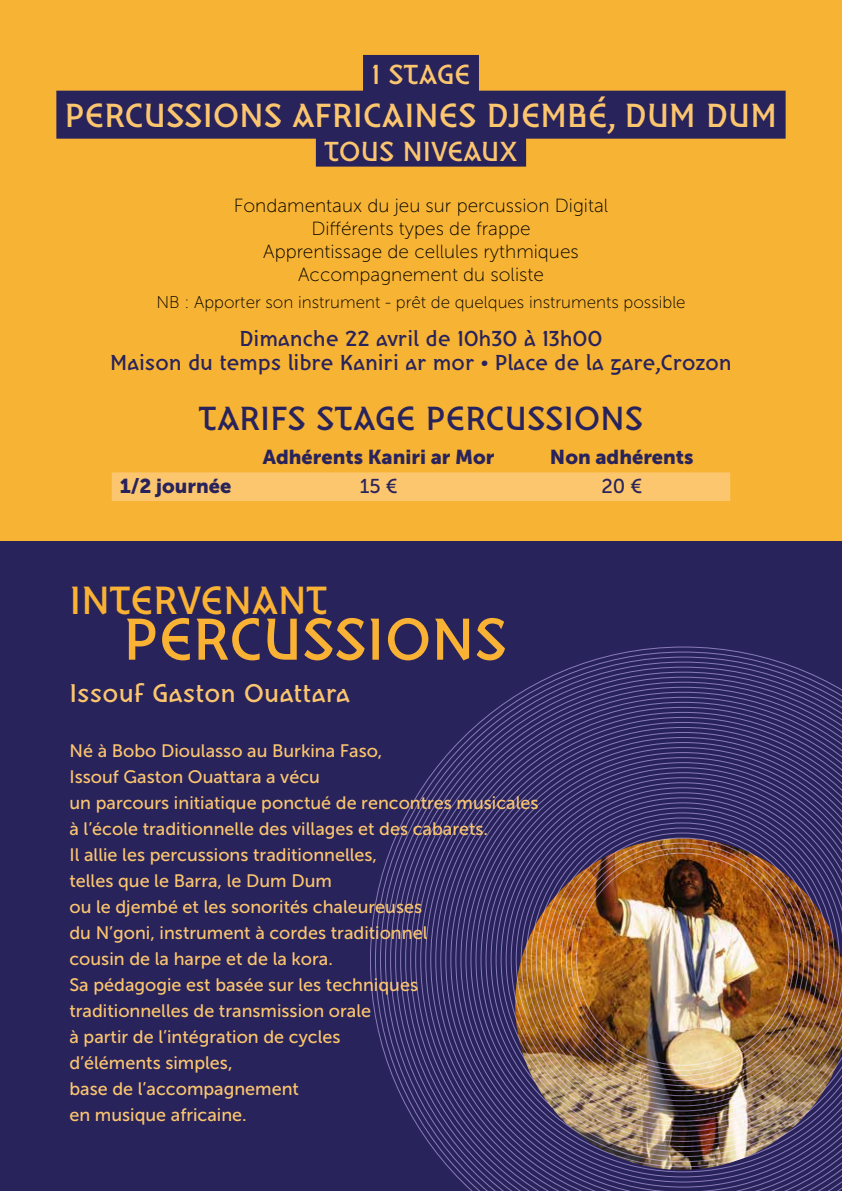
<style>
.page{position:relative;width:842px;height:1191px;background:#f7b333}
.page>*{position:absolute;margin:0;border:0;box-sizing:border-box;transform-origin:0 0}
.t1{font:60px "Brito Original";color:#f9b234}
.t2{font:40px "Brito Original";color:#f9b234}
.t3{font:34px "Brito Original";color:#fcc66e}
.t4{font:34px "Brito Original";color:#29235c}
.t5{font:28px "Brito Original";color:#fcc66e}
.t6{font:26px "Brito Original";color:#fcc66e}
.t7{font:22px/24px "Brito Original";letter-spacing:-.01em;color:#29235c;text-align:center}
.t8{font:20px "Museo Sans 900";color:#29235c}
.t9{font:20px "Museo Sans 500";color:#29235c}
.t10{font:19px/22.8px "Museo Sans 100";color:#000;text-align:center}
.t11{font:18px/26px "Museo Sans 500";color:#fcc66e}
.t12{font:17px "Museo Sans 100";color:#000}
</style>
<div class="page">
<div style="left:0;top:541px;width:842px;height:650px;background:#29235c"></div>
<img style="left:370px;top:646px;width:472px;height:545px">
<div style="left:363px;top:55px;width:116px;height:40px;background:#29235c"></div>
<div style="left:56px;top:91px;width:730px;height:48px;background:#29235c"></div>
<div style="left:316px;top:127px;width:210px;height:40px;background:#29235c"></div>
<div style="left:112px;top:472px;width:618px;height:29px;background:#fcc66e"></div>
<h3 class="t5" style="left:371px;top:57px;width:100px">1 STAGE</h3>
<h3 class="t3" style="left:65px;top:95px;width:714px">PERCUSSIONS AFRICAINES DJEMBÉ, DUM DUM</h3>
<h3 class="t5" style="left:324px;top:135px;width:195px">TOUS NIVEAUX</h3>
<p class="t10" style="left:234px;top:194px;width:376px">Fondamentaux du jeu sur percussion Digital Différents types de frappe<br>Apprentissage de cellules rythmiques Accompagnement du soliste</p>
<p class="t12" style="left:156px;top:293px;width:531px">NB : Apporter son instrument - prêt de quelques instruments possible</p>
<p class="t7" style="left:110px;top:327px;width:623px">Dimanche 22 avril de 10h30 à 13h00<br>Maison du temps libre Kaniri ar mor • Place de la gare,Crozon</p>
<h3 class="t4" style="left:199px;top:398px;width:446px">TARIFS STAGE PERCUSSIONS</h3>
<p class="t8" style="left:263px;top:446px;width:233px">Adhérents Kaniri ar Mor</p>
<p class="t8" style="left:550px;top:446px;width:145px">Non adhérents</p>
<p class="t8" style="left:120px;top:475px;width:113px">1/2 journée</p>
<p class="t9" style="left:360px;top:475px;width:39px">15 €</p>
<p class="t9" style="left:601px;top:475px;width:42px">20 €</p>
<h2 class="t2" style="left:69px;top:576px;width:261px">INTERVENANT</h2>
<h1 class="t1" style="left:123px;top:603px;width:385px">PERCUSSIONS</h1>
<h3 class="t6" style="left:69px;top:678px;width:282px">Issouf Gaston Ouattara</h3>
<p class="t11" style="left:69px;top:738px;width:471px">Né à Bobo Dioulasso au Burkina Faso,<br>Issouf Gaston Ouattara a vécu<br>un parcours initiatique ponctué de rencontres musicales à l’école traditionnelle des villages et des cabarets.<br>Il allie les percussions traditionnelles,<br>telles que le Barra, le Dum Dum<br>ou le djembé et les sonorités chaleureuses<br>du N’goni, instrument à cordes traditionnel<br>cousin de la harpe et de la kora.<br>Sa pédagogie est basée sur les techniques traditionnelles de transmission orale<br>à partir de l’intégration de cycles<br>d’éléments simples,<br>base de l’accompagnement<br>en musique africaine.</p>
</div>
